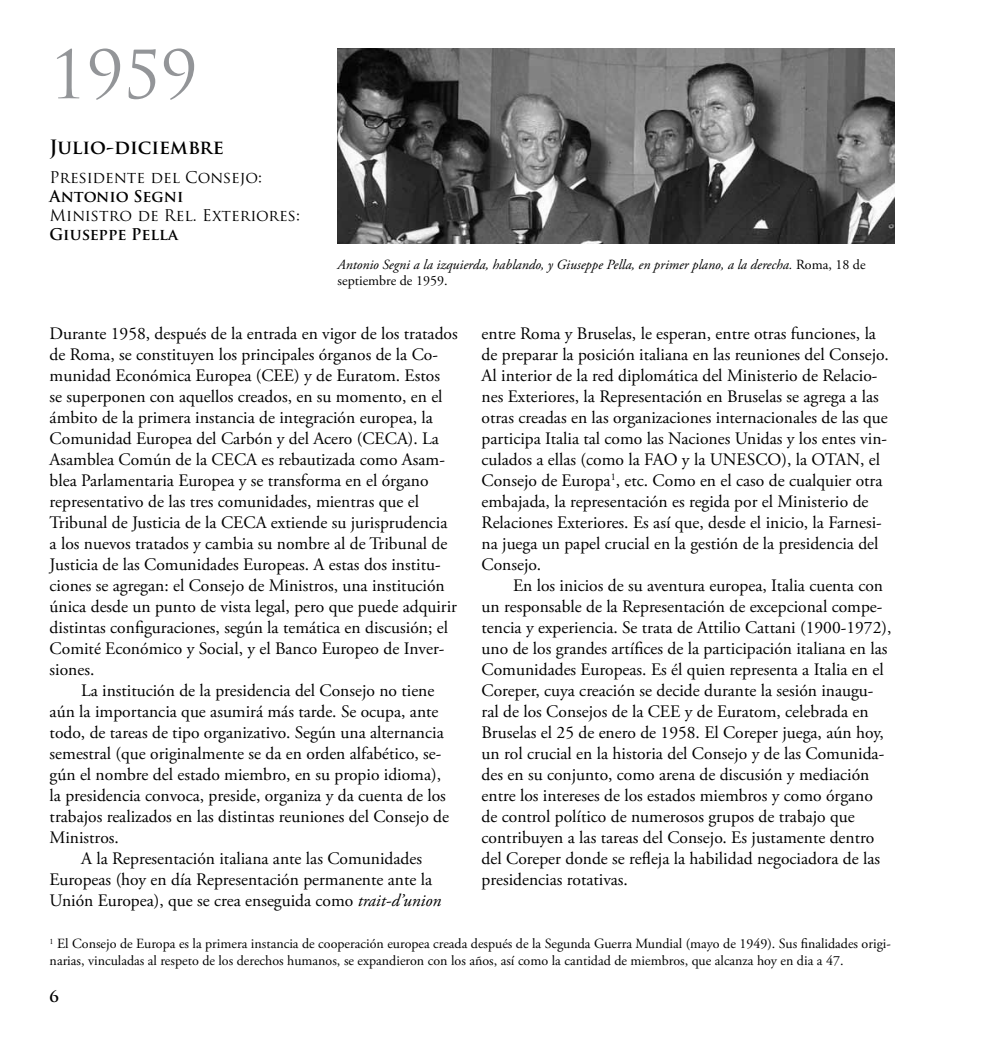
<style>
.page{position:relative;width:993px;height:1042px;background:#fff}
.page>*{position:absolute;margin:0;border:0;box-sizing:border-box;transform-origin:0 0}
.t1{font:64.75px "Trajan Pro";color:#939598}
.t2{font:700 19.25px "Trajan Pro";color:#000}
.t3{font:17.5px/21px "Adobe Garamond Pro";color:#000}
.t4{font:15.75px "Trajan Pro";color:#000}
.t5{font:700 15.75px "Trajan Pro";color:#000}
.t6{font:14px/16.8px "Adobe Garamond Pro";color:#000}
.t7{font:italic 14px/15.4px "Adobe Garamond Pro";color:#000}
.s1{font-style:normal}
.s2{font-style:italic}
</style>
<div class="page">
<img style="left:337px;top:49px;width:557px;height:194px">
<h1 class="t1" style="left:50px;top:34px;width:149px">1959</h1>
<p class="t2" style="left:50px;top:135px;width:176px">Julio-diciembre</p>
<p class="t4" style="left:50px;top:168px;width:214px">Presidente del Consejo:</p>
<p class="t5" style="left:50px;top:187px;width:135px">Antonio Segni</p>
<p class="t4" style="left:50px;top:205px;width:252px">Ministro de Rel. Exteriores:</p>
<p class="t5" style="left:50px;top:225px;width:130px">Giuseppe Pella</p>
<p class="t7" style="left:337px;top:257px;width:529px">Antonio Segni a la izquierda, hablando, y Giuseppe Pella, en primer plano, a la derecha. <span class="s1">Roma, 18 de septiembre de 1959.</span></p>
<p class="t3" style="left:50px;top:323px;width:409px">Durante 1958, después de la entrada en vigor de los tratados de Roma, se constituyen los principales órganos de la Co&shy;munidad Económica Europea (CEE) y de Euratom. Estos<br>se superponen con aquellos creados, en su momento, en el ámbito de la primera instancia de integración europea, la Comunidad Europea del Carbón y del Acero (CECA). La Asamblea Común de la CECA es rebautizada como Asam&shy;blea Parlamentaria Europea y se transforma en el órgano representativo de las tres comunidades, mientras que el Tribunal de Justicia de la CECA extiende su jurisprudencia a los nuevos tratados y cambia su nombre al de Tribunal de Justicia de las Comunidades Europeas. A estas dos institu&shy;ciones se agregan: el Consejo de Ministros, una institución única desde un punto de vista legal, pero que puede adquirir distintas configuraciones, según la temática en discusión; el Comité Económico y Social, y el Banco Europeo de Inver&shy;siones.</p>
<p class="t3" style="left:81px;top:680px;width:355px">La institución de la presidencia del Consejo no tiene</p>
<p class="t3" style="left:50px;top:701px;width:390px">aún la importancia que asumirá más tarde. Se ocupa, ante</p>
<p class="t3" style="left:50px;top:722px;width:395px">todo, de tareas de tipo organizativo. Según una alternancia</p>
<p class="t3" style="left:50px;top:743px;width:393px">semestral (que originalmente se da en orden alfabético, se-</p>
<p class="t3" style="left:50px;top:764px;width:393px">gún el nombre del estado miembro, en su propio idioma),</p>
<p class="t3" style="left:50px;top:785px;width:397px">la presidencia convoca, preside, organiza y da cuenta de los</p>
<p class="t3" style="left:50px;top:806px;width:401px">trabajos realizados en las distintas reuniones del Consejo de</p>
<p class="t3" style="left:50px;top:827px;width:71px">Ministros.</p>
<p class="t3" style="left:81px;top:848px;width:342px">A la Representación italiana ante las Comunidades</p>
<p class="t3" style="left:50px;top:869px;width:384px">Europeas (hoy en día Representación permanente ante la</p>
<p class="t3" style="left:50px;top:890px;width:393px">Unión Europea), que se crea enseguida como <span class="s2">trait-d’union</span></p>
<p class="t6" style="left:50px;top:936px;width:842px"><sup>1</sup> El Consejo de Europa es la primera instancia de cooperación europea creada después de la Segunda Guerra Mundial (mayo de 1949). Sus finalidades origi&shy;narias, vinculadas al respeto de los derechos humanos, se expandieron con los años, así como la cantidad de miembros, que alcanza hoy en dia a 47.</p>
<p class="t3" style="left:481px;top:323px;width:408px">entre Roma y Bruselas, le esperan, entre otras funciones, la de preparar la posición italiana en las reuniones del Consejo.<br>Al interior de la red diplomática del Ministerio de Relacio&shy;nes Exteriores, la Representación en Bruselas se agrega a las otras creadas en las organizaciones internacionales de las que participa Italia tal como las Naciones Unidas y los entes vin&shy;culados a ellas (como la FAO y la UNESCO), la OTAN, el Consejo de Europa<sup>1</sup>, etc. Como en el caso de cualquier otra embajada, la representación es regida por el Ministerio de Relaciones Exteriores. Es así que, desde el inicio, la Farnesi&shy;na juega un papel crucial en la gestión de la presidencia del Consejo.</p>
<p class="t3" style="left:481px;top:575px;width:411px;text-indent:31px">En los inicios de su aventura europea, Italia cuenta con un responsable de la Representación de excepcional compe&shy;tencia y experiencia. Se trata de Attilio Cattani (1900-1972), uno de los grandes artífices de la participación italiana en las Comunidades Europeas. Es él quien representa a Italia en el Coreper, cuya creación se decide durante la sesión inaugu&shy;ral de los Consejos de la CEE y de Euratom, celebrada en Bruselas el 25 de enero de 1958. El Coreper juega, aún hoy, un rol crucial en la historia del Consejo y de las Comunida&shy;des en su conjunto, como arena de discusión y mediación entre los intereses de los estados miembros y como órgano de control político de numerosos grupos de trabajo que contribuyen a las tareas del Consejo. Es justamente dentro del Coreper donde se refleja la habilidad negociadora de las presidencias rotativas.</p>
<p class="t5" style="left:50px;top:986px;width:11px">6</p>
</div>
